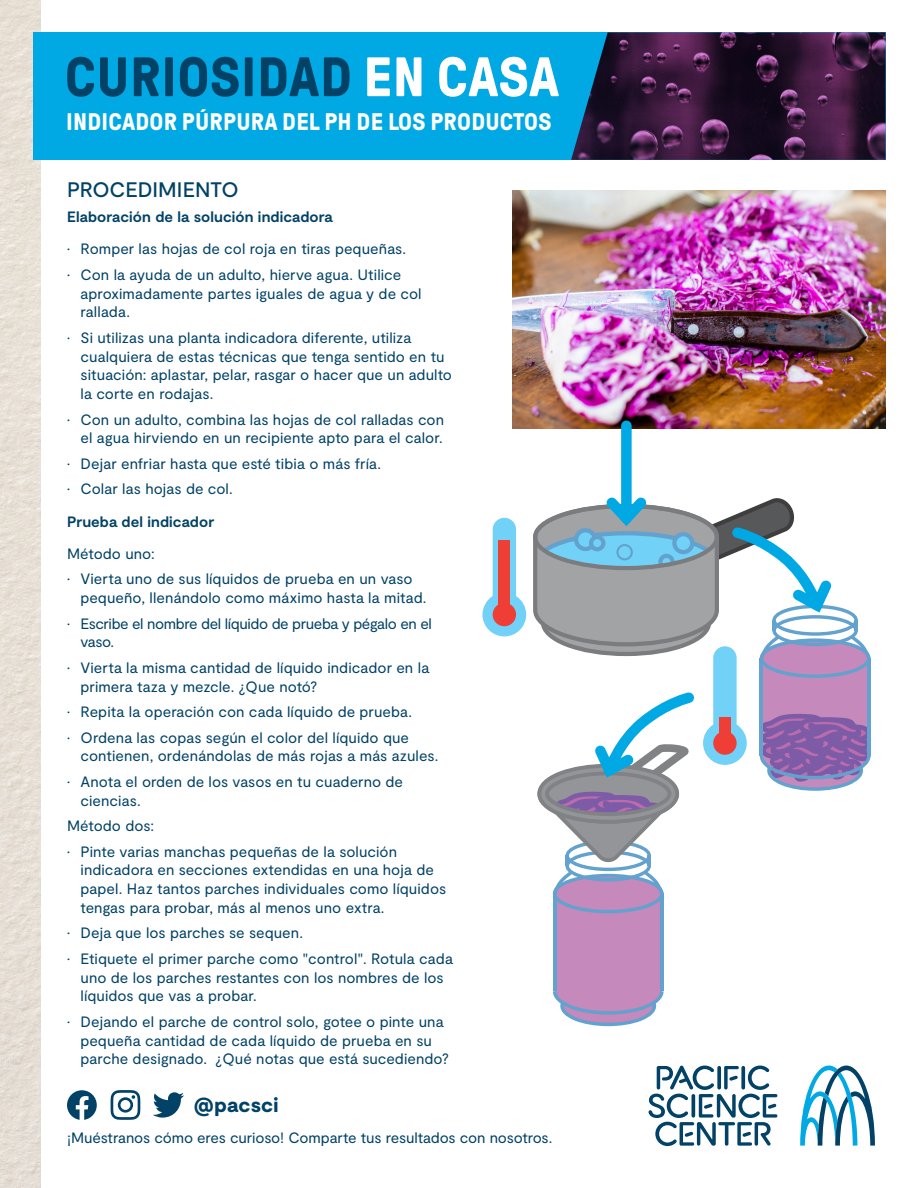
<style>
.page{position:relative;width:918px;height:1188px;background:#fff}
.page>*{position:absolute;margin:0;border:0;box-sizing:border-box;transform-origin:0 0}
.t1{font:700 55.5px "GT Pressura";letter-spacing:.01em;color:#024266}
.t2{font:700 24px "GT Pressura";letter-spacing:.01em;color:#fff}
.Heading1{font:500 21px "Moderat";letter-spacing:-.005em;color:#024266}
.t3{font:900 20.4px "Moderat";letter-spacing:.01em;color:#024266}
.Body_PreBullets{font:15px/18.8px "Moderat";letter-spacing:.005em;color:#024266}
.Body{font:700 15px "Moderat";letter-spacing:.005em;color:#024266}
.Body_PreBullets-2{font:15px/18.8px "Moderat";letter-spacing:-.025em;color:#024266}
.s1{color:#fff}
</style>
<div class="page">
<img style="left:0;top:0;width:40px;height:1188px">
<div style="left:33px;top:32px;width:853px;height:128px;background:#00a8e4"></div>
<img style="left:571px;top:32px;width:315px;height:128px">
<svg style="left:800px;top:1066px;width:75px;height:80px"></svg>
<svg style="left:648px;top:1065px;width:129px;height:81px"></svg>
<svg style="left:153px;top:1092px;width:31px;height:26px"></svg>
<svg style="left:111px;top:1090px;width:29px;height:30px"></svg>
<svg style="left:67px;top:1090px;width:30px;height:30px"></svg>
<img style="left:512px;top:190px;width:374px;height:238px">
<svg style="left:483px;top:518px;width:43px;height:118px"></svg>
<div style="left:499px;top:540px;width:11px;height:75px;background:#ee3e35"></div>
<div style="left:493px;top:603px;width:23px;height:23px;background:#ee3e35;border-radius:50%"></div>
<div style="left:621px;top:426px;width:11px;height:92px;background:#00a8e4"></div>
<svg style="left:533px;top:488px;width:338px;height:538px"></svg>
<p class="t1" style="left:65px;top:47px;width:496px">CURIOSIDAD <span class="s1">EN CASA</span></p>
<p class="t2" style="left:66px;top:109px;width:487px">INDICADOR PÚRPURA DEL PH DE LOS PRODUCTOS</p>
<p class="Heading1" style="left:67px;top:177px;width:173px">PROCEDIMIENTO</p>
<p class="Body" style="left:67px;top:208px;width:267px">Elaboración de la solución indicadora</p>
<p class="Body_PreBullets" style="left:67px;top:240px;width:341px">• Romper las hojas de col roja en tiras pequeñas.</p>
<p class="Body_PreBullets" style="left:81px;top:266px;width:343px;text-indent:-14px">• Con la ayuda de un adulto, hierve agua. Utilice aproximadamente partes iguales de agua y de col rallada.</p>
<p class="Body_PreBullets" style="left:81px;top:329px;width:373px;text-indent:-14px">• Si utilizas una planta indicadora diferente, utiliza cualquiera de estas técnicas que tenga sentido en tu situación: aplastar, pelar, rasgar o hacer que un adulto la corte en rodajas.</p>
<p class="Body_PreBullets" style="left:67px;top:411px;width:379px;text-align:right">• Con un adulto, combina las hojas de col ralladas con el agua hirviendo en un recipiente apto para el calor.</p>
<p class="Body_PreBullets" style="left:67px;top:455px;width:316px">• Dejar enfriar hasta que esté tibia o más fría.</p>
<p class="Body_PreBullets" style="left:67px;top:480px;width:167px">• Colar las hojas de col.</p>
<p class="Body" style="left:67px;top:513px;width:149px">Prueba del indicador</p>
<p class="Body_PreBullets" style="left:67px;top:545px;width:89px">Método uno:</p>
<p class="Body_PreBullets" style="left:81px;top:570px;width:347px;text-indent:-14px">• Vierta uno de sus líquidos de prueba en un vaso pequeño, llenándolo como máximo hasta la mitad.</p>
<p class="Body_PreBullets-2" style="left:81px;top:615px;width:353px;text-indent:-14px">• Escribe el nombre del líquido de prueba y pégalo en el vaso.</p>
<p class="Body_PreBullets" style="left:81px;top:659px;width:350px;text-indent:-14px">• Vierta la misma cantidad de líquido indicador en la primera taza y mezcle. ¿Que notó?</p>
<p class="Body_PreBullets" style="left:67px;top:703px;width:347px">• Repita la operación con cada líquido de prueba.</p>
<p class="Body_PreBullets" style="left:81px;top:729px;width:359px;text-indent:-14px">• Ordena las copas según el color del líquido que contienen, ordenándolas de más rojas a más azules.</p>
<p class="Body_PreBullets" style="left:81px;top:773px;width:324px;text-indent:-14px">• Anota el orden de los vasos en tu cuaderno de ciencias.</p>
<p class="Body_PreBullets" style="left:67px;top:817px;width:89px">Método dos:</p>
<p class="Body_PreBullets" style="left:81px;top:843px;width:367px;text-indent:-14px">• Pinte varias manchas pequeñas de la solución indicadora en secciones extendidas en una hoja de papel. Haz tantos parches individuales como líquidos tengas para probar, más al menos uno extra.</p>
<p class="Body_PreBullets" style="left:67px;top:924px;width:238px">• Deja que los parches se sequen.</p>
<p class="Body_PreBullets" style="left:81px;top:950px;width:374px;text-indent:-14px">• Etiquete el primer parche como "control". Rotula cada uno de los parches restantes con los nombres de los líquidos que vas a probar.</p>
<p class="Body_PreBullets" style="left:81px;top:1013px;width:370px;text-indent:-14px">• Dejando el parche de control solo, gotee o pinte una pequeña cantidad de cada líquido de prueba en su parche designado. ¿Qué notas que está sucediendo?</p>
<h3 class="t3" style="left:194px;top:1093px;width:86px">@pacsci</h3>
<p class="Body_PreBullets" style="left:67px;top:1129px;width:487px">¡Muéstranos cómo eres curioso! Comparte tus resultados con nosotros.</p>
</div>
